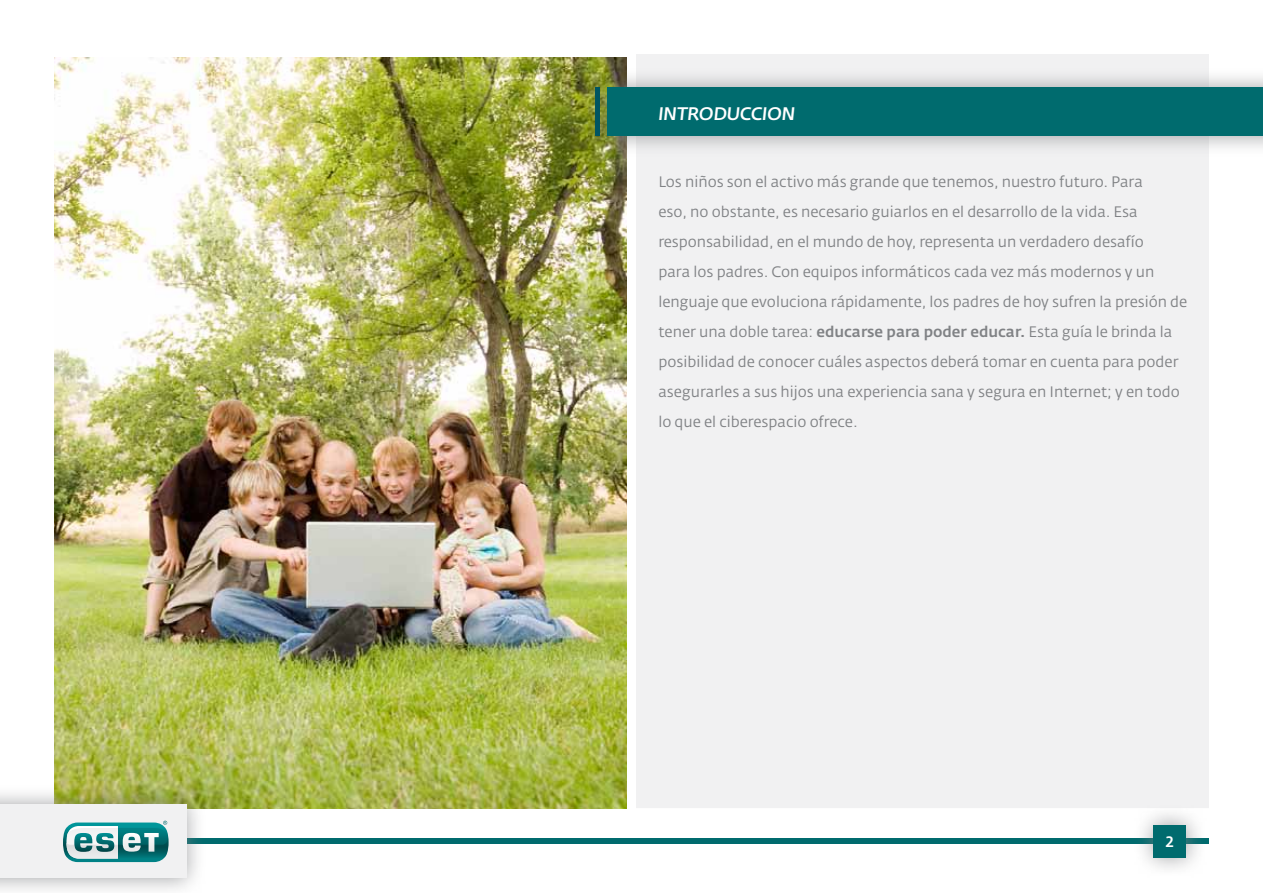
<style>
.page{position:relative;width:1263px;height:893px;background:#fff}
.page>*{position:absolute;margin:0;border:0;box-sizing:border-box;transform-origin:0 0}
.t1{font:italic 500 18px "Fedra Sans Alt Pro";color:#fff}
.t2{font:15px/30px "Fedra Sans Alt Pro";color:#808285}
.t3{font:500 15px "Fedra Sans Alt Pro";color:#fff}
.s1{font-weight:500}
</style>
<div class="page">
<img style="left:54px;top:57px;width:573px;height:751px">
<div style="left:636px;top:54px;width:573px;height:754px;background:#f1f1f2"></div>
<div style="left:55px;top:838px;width:1153px;height:6px;background:#006b6e"></div>
<div style="left:1133px;top:804px;width:73px;height:74px;background:#808285;opacity:.75"></div>
<div style="left:1153px;top:825px;width:33px;height:33px;background:#006b6e"></div>
<div style="left:587px;top:67px;width:676px;height:90px;background:#808285;opacity:.75"></div>
<div style="left:607px;top:87px;width:656px;height:49px;background:#006b6e"></div>
<div style="left:595px;top:87px;width:5px;height:49px;background:#005561"></div>
<div style="left:0;top:784px;width:206px;height:109px;background:#808285;opacity:.75"></div>
<div style="left:0;top:805px;width:186px;height:73px;background:#f1f1f2"></div>
<svg style="left:63px;top:821px;width:106px;height:41px"></svg>
<p class="t1" style="left:658px;top:103px;width:138px">INTRODUCCION</p>
<p class="t2" style="left:658px;top:167px;width:530px">Los niños son el activo más grande que tenemos, nuestro futuro. Para<br>eso, no obstante, es necesario guiarlos en el desarrollo de la vida. Esa responsabilidad, en el mundo de hoy, representa un verdadero desafío<br>para los padres. Con equipos informáticos cada vez más modernos y un lenguaje que evoluciona rápidamente, los padres de hoy sufren la presión de tener una doble tarea: <span class="s1">educarse para poder educar.</span> Esta guía le brinda la posibilidad de conocer cuáles aspectos deberá tomar en cuenta para poder asegurarles a sus hijos una experiencia sana y segura en Internet; y en todo lo que el ciberespacio ofrece.</p>
<p class="t3" style="left:1166px;top:832px;width:9px">2</p>
</div>
